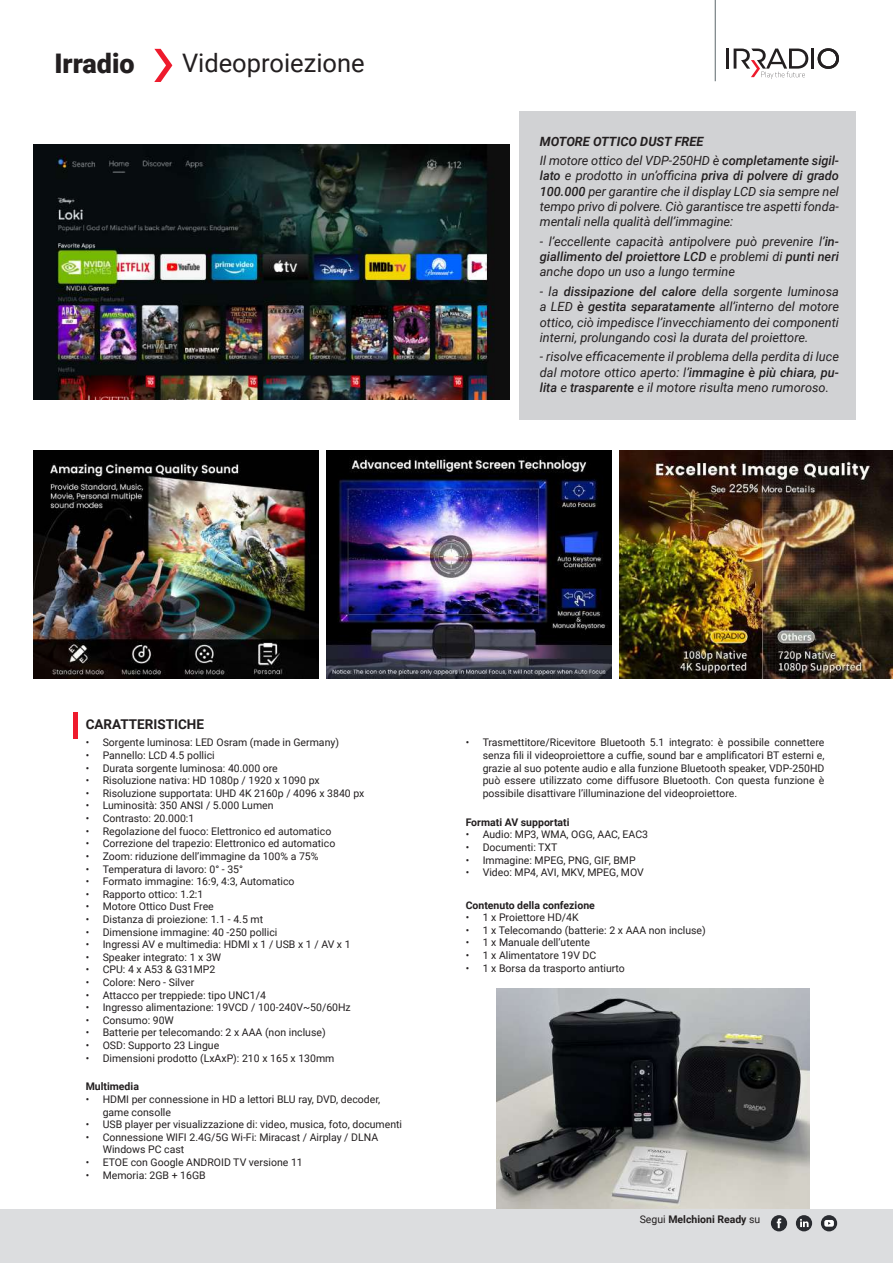
<style>
.page{position:relative;width:893px;height:1263px;background:#fff}
.page>*{position:absolute;margin:0;border:0;box-sizing:border-box;transform-origin:0 0}
.t1{font:900 27px "Roboto";color:#231f20}
.t2{font:25.5px "Roboto";color:#231f20}
.t3{font:700 13.5px "Roboto";color:#231f20}
.t4{font:italic 12.75px/15.3px "Roboto";color:#231f20;text-align:justify}
.t5{font:10.5px/12.6px "Roboto";color:#231f20}
.t6{font:700 10.5px "Roboto";color:#231f20}
.s1{font-weight:700}
.s2{font-weight:500}
.s3{font-weight:400}
</style>
<div class="page">
<div style="left:0;top:1209px;width:893px;height:54px;background:#dcdddf"></div>
<div style="left:771px;top:1215px;width:16px;height:16px;background:#292b30;border-radius:50%"></div>
<svg style="left:777px;top:1218px;width:4px;height:10px"></svg>
<div style="left:821px;top:1215px;width:16px;height:16px;background:#292b30;border-radius:50%"></div>
<svg style="left:824px;top:1220px;width:10px;height:7px"></svg>
<div style="left:796px;top:1215px;width:16px;height:16px;background:#292b30;border-radius:50%"></div>
<svg style="left:800px;top:1219px;width:9px;height:8px"></svg>
<hr style="left:715px;top:0;width:1px;height:81px;background:#5d676b">
<hr style="left:726px;top:49px;width:3px;height:20px;background:#231f20">
<hr style="left:811px;top:49px;width:3px;height:20px;background:#231f20">
<svg style="left:818px;top:48px;width:21px;height:21px"></svg>
<svg style="left:734px;top:49px;width:74px;height:30px"></svg>
<img style="left:496px;top:988px;width:314px;height:221px">
<div style="left:519px;top:111px;width:337px;height:309px;background:#d1d2d4"></div>
<img style="left:33px;top:144px;width:477px;height:255px">
<hr style="left:73px;top:712px;width:4px;height:26px;background:#ee1b2d">
<svg style="left:154px;top:49px;width:18px;height:33px"></svg>
<img style="left:33px;top:450px;width:285px;height:228px">
<img style="left:326px;top:450px;width:285px;height:228px">
<img style="left:620px;top:450px;width:273px;height:228px">
<h1 class="t1" style="left:54px;top:44px;width:82px">Irradio</h1>
<h2 class="t2" style="left:182px;top:46px;width:184px">Videoproiezione</h2>
<p class="t4" style="left:540px;top:131px;width:301px;line-height:19.5px"><span class="s1">MOTORE OTTICO DUST FREE<br></span>Il motore ottico del VDP-250HD è <span class="s2">completamente sigil-</span></p>
<p class="t4" style="left:540px;top:168px;width:301px"><span class="s2">lato</span> e prodotto in un’officina <span class="s2">priva di polvere di grado 100.000</span> per garantire che il display LCD sia sempre nel tempo privo di polvere. Ciò garantisce tre aspetti fonda&shy;mentali nella qualità dell’immagine:</p>
<p class="t4" style="left:540px;top:233px;width:301px">- l’eccellente capacità antipolvere può prevenire l’<span class="s2">in&shy;giallimento del proiettore LCD</span> e problemi di <span class="s2">punti neri </span>anche dopo un uso a lungo termine</p>
<p class="t4" style="left:540px;top:283px;width:301px">- la <span class="s2">dissipazione del calore</span> della sorgente luminosa a LED <span class="s2">è gestita separatamente</span> all’interno del motore ottico, ciò impedisce l’invecchiamento dei componenti interni, prolungando così la durata del proiettore.</p>
<p class="t4" style="left:540px;top:349px;width:301px">- risolve efficacemente il problema della perdita di luce dal motore ottico aperto: l’<span class="s2">immagine è più chiara</span>, <span class="s2">pu&shy;lita</span> e <span class="s2">trasparente</span> e il motore risulta meno rumoroso.</p>
<p class="t3" style="left:86px;top:715px;width:120px">CARATTERISTICHE</p>
<p class="t5" style="left:86px;top:736px;width:255px">• Sorgente luminosa: LED Osram (made in Germany)</p>
<p class="t5" style="left:86px;top:749px;width:131px">• Pannello: LCD 4.5 pollici</p>
<p class="t5" style="left:86px;top:761px;width:194px">• Durata sorgente luminosa: 40.000 ore</p>
<p class="t5" style="left:86px;top:774px;width:235px">• Risoluzione nativa: HD 1080p / 1920 x 1090 px</p>
<p class="t5" style="left:86px;top:786px;width:280px">• Risoluzione supportata: UHD 4K 2160p / 4096 x 3840 px</p>
<p class="t5" style="left:86px;top:799px;width:189px">• Luminosità: 350 ANSI / 5.000 Lumen</p>
<p class="t5" style="left:86px;top:812px;width:110px">• Contrasto: 20.000:1</p>
<p class="t5" style="left:86px;top:824px;width:247px">• Regolazione del fuoco: Elettronico ed automatico</p>
<p class="t5" style="left:86px;top:837px;width:251px">• Correzione del trapezio: Elettronico ed automatico</p>
<p class="t5" style="left:86px;top:849px;width:234px">• Zoom: riduzione dell’immagine da 100% a 75%</p>
<p class="t5" style="left:86px;top:862px;width:159px">• Temperatura di lavoro: 0° - 35°</p>
<p class="t5" style="left:86px;top:875px;width:210px">• Formato immagine: 16:9, 4:3, Automatico</p>
<p class="t5" style="left:86px;top:887px;width:119px">• Rapporto ottico: 1.2:1</p>
<p class="t5" style="left:86px;top:900px;width:130px">• Motore Ottico Dust Free</p>
<p class="t5" style="left:86px;top:912px;width:179px">• Distanza di proiezione: 1.1 - 4.5 mt</p>
<p class="t5" style="left:86px;top:925px;width:193px">• Dimensione immagine: 40 -250 pollici</p>
<p class="t5" style="left:86px;top:938px;width:267px">• Ingressi AV e multimedia: HDMI x 1 / USB x 1 / AV x 1</p>
<p class="t5" style="left:86px;top:950px;width:137px">• Speaker integrato: 1 x 3W</p>
<p class="t5" style="left:86px;top:963px;width:131px">• CPU: 4 x A53 &amp; G31MP2</p>
<p class="t5" style="left:86px;top:975px;width:110px">• Colore: Nero - Silver</p>
<p class="t5" style="left:86px;top:988px;width:182px">• Attacco per treppiede: tipo UNC1/4</p>
<p class="t5" style="left:86px;top:1001px;width:267px">• Ingresso alimentazione: 19VCD / 100-240V~50/60Hz</p>
<p class="t5" style="left:86px;top:1013px;width:90px">• Consumo: 90W</p>
<p class="t5" style="left:86px;top:1026px;width:241px">• Batterie per telecomando: 2 x AAA (non incluse)</p>
<p class="t5" style="left:86px;top:1038px;width:135px">• OSD: Supporto 23 Lingue</p>
<p class="t5" style="left:86px;top:1051px;width:250px">• Dimensioni prodotto (LxAxP): 210 x 165 x 130mm</p>
<p class="t6" style="left:86px;top:1079px;width:55px">Multimedia</p>
<p class="t5" style="left:103px;top:1092px;width:279px;text-indent:-17px">• HDMI per connessione in HD a lettori BLU ray, DVD, decoder, game consolle</p>
<p class="t5" style="left:86px;top:1118px;width:318px">• USB player per visualizzazione di: video, musica, foto, documenti</p>
<p class="t5" style="left:103px;top:1130px;width:277px;text-indent:-17px">• Connessione WIFI 2.4G/5G Wi-Fi: Miracast / Airplay / DLNA<br>Windows PC cast</p>
<p class="t5" style="left:86px;top:1155px;width:219px">• ETOE con Google ANDROID TV versione 11</p>
<p class="t5" style="left:86px;top:1168px;width:122px">• Memoria: 2GB + 16GB</p>
<p class="t5" style="left:483px;top:736px;width:343px;text-align:justify;text-indent:-17px">• Trasmettitore/Ricevitore Bluetooth 5.1 integrato: è possibile connettere senza fili il videoproiettore a cuffie, sound bar e amplificatori BT esterni e, grazie al suo potente audio e alla funzione Bluetooth speaker, VDP-250HD può essere utilizzato come diffusore Bluetooth. Con questa funzione è possibile disattivare l’illuminazione del videoproiettore.</p>
<p class="t6" style="left:466px;top:815px;width:105px">Formati AV supportati</p>
<p class="t5" style="left:466px;top:828px;width:184px">• Audio: MP3, WMA, OGG, AAC, EAC3</p>
<p class="t5" style="left:466px;top:840px;width:93px">• Documenti: TXT</p>
<p class="t5" style="left:466px;top:853px;width:172px">• Immagine: MPEG, PNG, GIF, BMP</p>
<p class="t5" style="left:466px;top:866px;width:180px">• Video: MP4, AVI, MKV, MPEG, MOV</p>
<p class="t6" style="left:466px;top:897px;width:131px">Contenuto della confezione</p>
<p class="t5" style="left:466px;top:911px;width:115px">• 1 x Proiettore HD/4K</p>
<p class="t5" style="left:466px;top:923px;width:242px">• 1 x Telecomando (batterie: 2 x AAA non incluse)</p>
<p class="t5" style="left:466px;top:936px;width:126px">• 1 x Manuale dell’utente</p>
<p class="t5" style="left:466px;top:948px;width:132px">• 1 x Alimentatore 19V DC</p>
<p class="t5" style="left:466px;top:961px;width:161px">• 1 x Borsa da trasporto antiurto</p>
<p class="t6" style="left:640px;top:1212px;width:122px"><span class="s3">Segui</span> Melchioni Ready <span class="s3">su</span></p>
</div>
